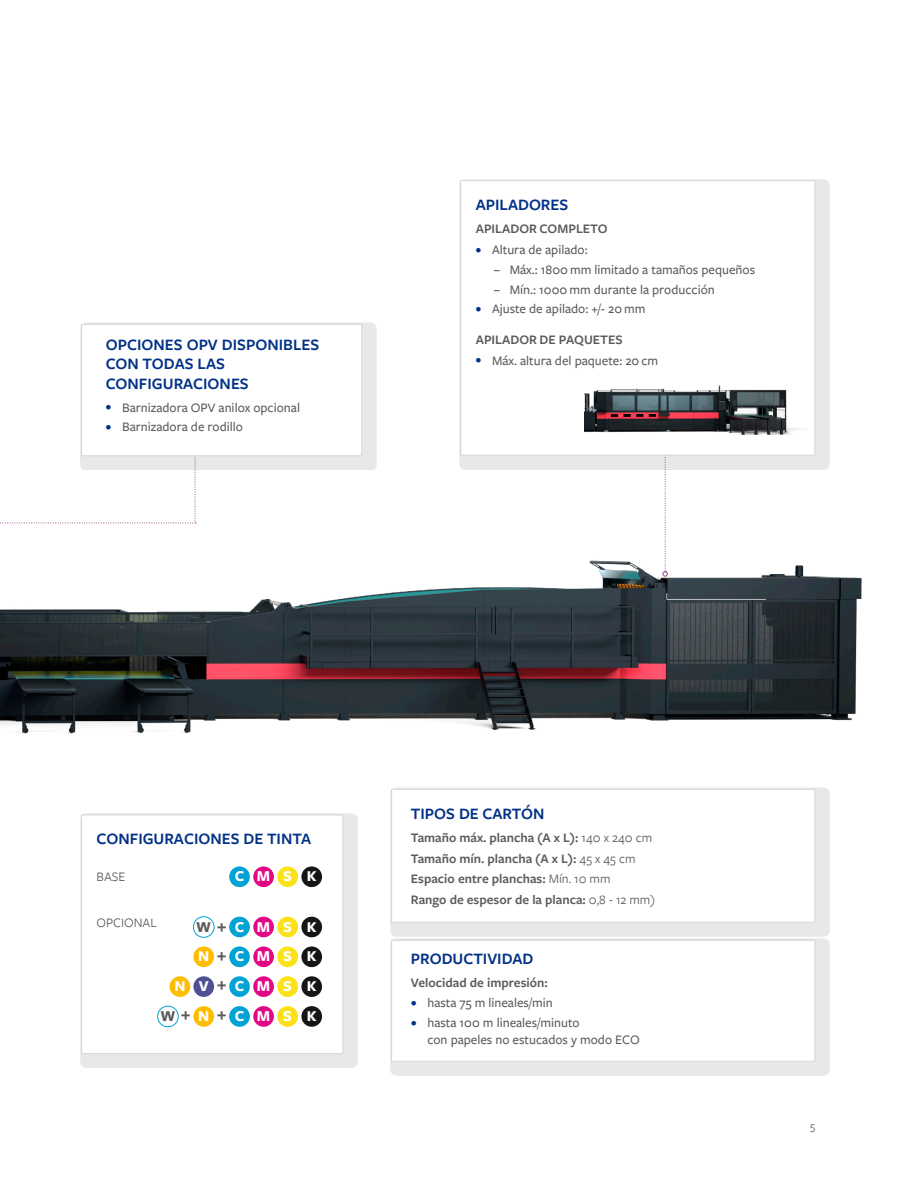
<style>
.page{position:relative;width:918px;height:1188px;background:#fff}
.page>*{position:absolute;margin:0;border:0;box-sizing:border-box;transform-origin:0 0}
.Product_Callout_Body{font:600 19.65px "Freight Sans Pro";color:#5b5b5b}
.Product_Call_Out_Hea{font:600 16.5px/19.5px "Freight Sans Pro";color:#003186}
.Boilerplate_Legal_75{font:700 15.6px "Freight Sans Pro";color:#fff}
.Boilerplate_Legal_75-2{font:700 15.6px "Freight Sans Pro";color:#5b5b5b}
.Product_Callout_SUB{font:500 13.5px/16.5px "Freight Sans Pro";color:#5b5b5b}
.Product_Callout_Body-2{font:600 13.5px "Freight Sans Pro";color:#5b5b5b}
.Product_Callout_Body-3{font:13.5px "Freight Sans Pro";color:#5b5b5b}
.t1{font:12px "Freight Sans Pro";color:#5b5b5b}
.s1{font-size:12px;color:#003186}
.s2{font-size:14.25px}
.s3{font-weight:400}
</style>
<div class="page">
<img style="left:0;top:522px;width:862px;height:212px">
<svg style="left:662px;top:470px;width:6px;height:107px"></svg>
<div style="left:459px;top:179px;width:370px;height:291px;background:#e8e8e8"></div>
<div style="left:460px;top:180px;width:355px;height:276px;background:#fff;border:1px solid #dcd8d7"></div>
<div style="left:80px;top:813px;width:277px;height:255px;background:#e8e8e8"></div>
<div style="left:81px;top:814px;width:262px;height:240px;background:#fff;border:1px solid #dcd8d7"></div>
<img style="left:584px;top:331px;width:246px;height:123px">
<svg style="left:0;top:470px;width:196px;height:53px"></svg>
<div style="left:390px;top:788px;width:439px;height:149px;background:#e8e8e8"></div>
<div style="left:391px;top:789px;width:424px;height:134px;background:#fff;border:1px solid #dcd8d7"></div>
<div style="left:390px;top:939px;width:439px;height:137px;background:#e8e8e8"></div>
<div style="left:391px;top:940px;width:424px;height:122px;background:#fff;border:1px solid #dcd8d7"></div>
<div style="left:301px;top:866px;width:21px;height:21px;background:#151616;border-radius:50%"></div>
<div style="left:277px;top:866px;width:21px;height:21px;background:#fbe116;border-radius:50%"></div>
<div style="left:253px;top:866px;width:21px;height:21px;background:#e10886;border-radius:50%"></div>
<div style="left:229px;top:866px;width:21px;height:21px;background:#00a3d4;border-radius:50%"></div>
<div style="left:301px;top:917px;width:21px;height:20px;background:#151616;border-radius:50%"></div>
<div style="left:277px;top:917px;width:21px;height:20px;background:#fbe116;border-radius:50%"></div>
<div style="left:253px;top:917px;width:21px;height:20px;background:#e10886;border-radius:50%"></div>
<div style="left:229px;top:917px;width:21px;height:20px;background:#00a3d4;border-radius:50%"></div>
<div style="left:193px;top:916px;width:21px;height:22px;border:1px solid #00a3d4;border-radius:50%"></div>
<div style="left:301px;top:946px;width:21px;height:21px;background:#151616;border-radius:50%"></div>
<div style="left:277px;top:946px;width:21px;height:21px;background:#fbe116;border-radius:50%"></div>
<div style="left:253px;top:946px;width:21px;height:21px;background:#e10886;border-radius:50%"></div>
<div style="left:229px;top:946px;width:21px;height:21px;background:#00a3d4;border-radius:50%"></div>
<div style="left:193px;top:946px;width:21px;height:21px;background:#ffbd00;border-radius:50%"></div>
<div style="left:301px;top:976px;width:21px;height:21px;background:#151616;border-radius:50%"></div>
<div style="left:277px;top:976px;width:21px;height:21px;background:#fbe116;border-radius:50%"></div>
<div style="left:253px;top:976px;width:21px;height:21px;background:#e10886;border-radius:50%"></div>
<div style="left:229px;top:976px;width:21px;height:21px;background:#00a3d4;border-radius:50%"></div>
<div style="left:193px;top:976px;width:21px;height:21px;background:#4e5294;border-radius:50%"></div>
<div style="left:170px;top:976px;width:20px;height:21px;background:#ffbd00;border-radius:50%"></div>
<div style="left:301px;top:1006px;width:21px;height:21px;background:#151616;border-radius:50%"></div>
<div style="left:277px;top:1006px;width:21px;height:21px;background:#fbe116;border-radius:50%"></div>
<div style="left:253px;top:1006px;width:21px;height:21px;background:#e10886;border-radius:50%"></div>
<div style="left:229px;top:1006px;width:21px;height:21px;background:#00a3d4;border-radius:50%"></div>
<div style="left:193px;top:1006px;width:21px;height:21px;background:#ffbd00;border-radius:50%"></div>
<div style="left:157px;top:1006px;width:22px;height:21px;border:1px solid #00a3d4;border-radius:50%"></div>
<div style="left:80px;top:323px;width:296px;height:147px;background:#e8e8e8"></div>
<div style="left:81px;top:324px;width:281px;height:132px;background:#fff;border:1px solid #dcd8d7"></div>
<p class="Product_Call_Out_Hea" style="left:106px;top:334px;width:215px">OPCIONES OPV DISPONIBLES<br>CON TODAS LAS<br>CONFIGURACIONES</p>
<p class="Product_Callout_SUB" style="left:106px;top:399px;width:196px"><span class="s1">•</span> Barnizadora OPV anilox opcional</p>
<p class="Product_Callout_SUB" style="left:106px;top:418px;width:139px"><span class="s1">•</span> Barnizadora de rodillo</p>
<p class="Product_Call_Out_Hea" style="left:476px;top:195px;width:94px">APILADORES</p>
<p class="Product_Callout_Body-2" style="left:476px;top:220px;width:133px">APILADOR COMPLETO</p>
<p class="Product_Callout_SUB" style="left:476px;top:241px;width:113px"><span class="s1">•</span> Altura de apilado:</p>
<p class="Product_Callout_SUB" style="left:494px;top:261px;width:263px"><span class="s2">−</span> Máx.: 1800 mm limitado a tamaños pequeños</p>
<p class="Product_Callout_SUB" style="left:494px;top:281px;width:223px"><span class="s2">−</span> Mín.: 1000 mm durante la producción</p>
<p class="Product_Callout_SUB" style="left:476px;top:300px;width:171px"><span class="s1">•</span> Ajuste de apilado: +/- 20 mm</p>
<p class="Product_Callout_Body-2" style="left:476px;top:330px;width:148px">APILADOR DE PAQUETES</p>
<p class="Product_Callout_SUB" style="left:476px;top:352px;width:184px"><span class="s1">•</span> Máx. altura del paquete: 20 cm</p>
<p class="Product_Call_Out_Hea" style="left:97px;top:829px;width:216px">CONFIGURACIONES DE TINTA</p>
<p class="Product_Callout_Body-3" style="left:97px;top:867px;width:30px">BASE</p>
<p class="Boilerplate_Legal_75" style="left:235px;top:866px;width:11px">C</p>
<p class="Boilerplate_Legal_75" style="left:257px;top:866px;width:15px">M</p>
<p class="Boilerplate_Legal_75" style="left:283px;top:866px;width:10px">S</p>
<p class="Boilerplate_Legal_75" style="left:307px;top:866px;width:11px">K</p>
<p class="Product_Callout_Body-3" style="left:97px;top:913px;width:62px">OPCIONAL</p>
<p class="Boilerplate_Legal_75-2" style="left:196px;top:916px;width:16px">W</p>
<p class="Product_Callout_Body" style="left:217px;top:912px;width:11px">+</p>
<p class="Boilerplate_Legal_75" style="left:235px;top:916px;width:11px">C</p>
<p class="Boilerplate_Legal_75" style="left:257px;top:916px;width:15px">M</p>
<p class="Boilerplate_Legal_75" style="left:283px;top:916px;width:10px">S</p>
<p class="Boilerplate_Legal_75" style="left:307px;top:916px;width:11px">K</p>
<p class="Boilerplate_Legal_75" style="left:198px;top:946px;width:13px">N</p>
<p class="Product_Callout_Body" style="left:217px;top:941px;width:11px">+</p>
<p class="Boilerplate_Legal_75" style="left:235px;top:946px;width:11px">C</p>
<p class="Boilerplate_Legal_75" style="left:257px;top:946px;width:15px">M</p>
<p class="Boilerplate_Legal_75" style="left:283px;top:946px;width:10px">S</p>
<p class="Boilerplate_Legal_75" style="left:307px;top:946px;width:11px">K</p>
<p class="Boilerplate_Legal_75" style="left:174px;top:975px;width:13px">N</p>
<p class="Boilerplate_Legal_75" style="left:199px;top:975px;width:11px">V</p>
<p class="Product_Callout_Body" style="left:217px;top:971px;width:11px">+</p>
<p class="Boilerplate_Legal_75" style="left:235px;top:975px;width:11px">C</p>
<p class="Boilerplate_Legal_75" style="left:257px;top:975px;width:15px">M</p>
<p class="Boilerplate_Legal_75" style="left:283px;top:975px;width:10px">S</p>
<p class="Boilerplate_Legal_75" style="left:307px;top:975px;width:11px">K</p>
<p class="Boilerplate_Legal_75-2" style="left:160px;top:1005px;width:16px">W</p>
<p class="Product_Callout_Body" style="left:181px;top:1001px;width:11px">+</p>
<p class="Boilerplate_Legal_75" style="left:198px;top:1005px;width:13px">N</p>
<p class="Product_Callout_Body" style="left:217px;top:1001px;width:11px">+</p>
<p class="Boilerplate_Legal_75" style="left:235px;top:1005px;width:11px">C</p>
<p class="Boilerplate_Legal_75" style="left:257px;top:1005px;width:15px">M</p>
<p class="Boilerplate_Legal_75" style="left:283px;top:1005px;width:10px">S</p>
<p class="Boilerplate_Legal_75" style="left:307px;top:1005px;width:11px">K</p>
<p class="Product_Call_Out_Hea" style="left:411px;top:803px;width:135px">TIPOS DE CARTÓN</p>
<p class="Product_Callout_Body-2" style="left:411px;top:828px;width:243px">Tamaño máx. plancha (A x L): <span class="s3">140 x 240 cm</span></p>
<p class="Product_Callout_Body-2" style="left:411px;top:849px;width:226px">Tamaño mín. plancha (A x L): <span class="s3">45 x 45 cm</span></p>
<p class="Product_Callout_Body-2" style="left:411px;top:870px;width:201px">Espacio entre planchas: <span class="s3">Mín. 10 mm</span></p>
<p class="Product_Callout_Body-2" style="left:411px;top:891px;width:246px">Rango de espesor de la planca: <span class="s3">0,8 - 12 mm)</span></p>
<p class="Product_Call_Out_Hea" style="left:411px;top:948px;width:124px">PRODUCTIVIDAD</p>
<p class="Product_Callout_Body-2" style="left:411px;top:973px;width:138px">Velocidad de impresión:</p>
<p class="Product_Callout_SUB" style="left:411px;top:994px;width:143px"><span class="s1">•</span> hasta 75 m lineales/min</p>
<p class="Product_Callout_SUB" style="left:427px;top:1014px;width:214px;text-indent:-16px"><span class="s1">•</span> hasta 100 m lineales/minuto<br>con papeles no estucados y modo ECO</p>
<p class="t1" style="left:810px;top:1118px;width:7px">5</p>
</div>
